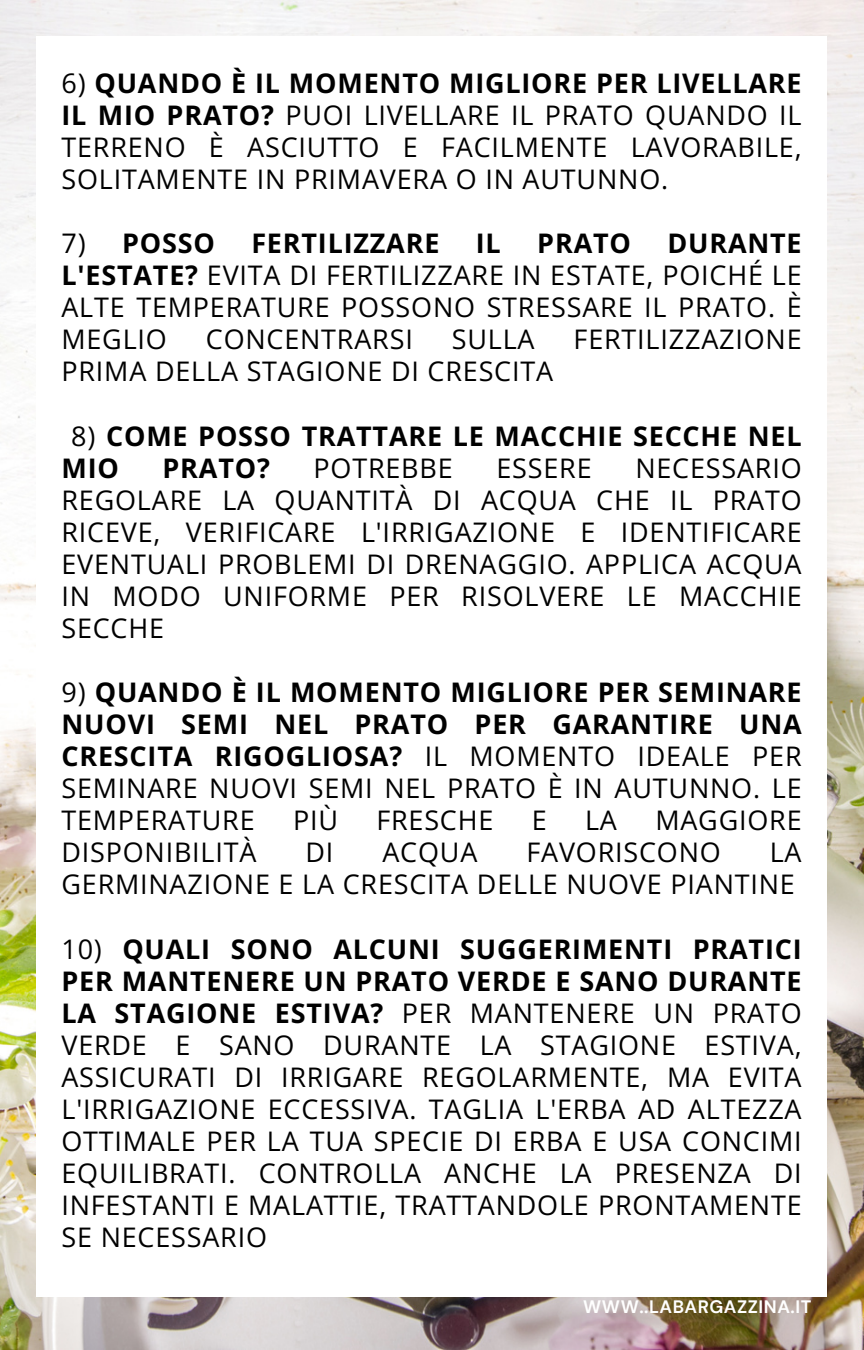
<style>
.page{position:relative;width:864px;height:1350px;background:#fff}
.page>*{position:absolute;margin:0;border:0;box-sizing:border-box;transform-origin:0 0}
.t1{font:27px/31.9px "Open Sans";letter-spacing:.03em;color:#000;text-align:justify}
.t2{font:700 27px/31.9px "Open Sans";letter-spacing:.03em;color:#000}
.t3{font:700 18px "DM Sans";letter-spacing:.03em;color:#fff}
.s1{font-weight:700}
.s2{font-weight:400}
</style>
<div class="page">
<img style="left:0;top:0;width:864px;height:1350px">
<div style="left:37px;top:36px;width:790px;height:1260px;background:#fff"></div>
<p class="t1" style="left:61px;top:66px;width:742px">6) <span class="s1">QUANDO È IL MOMENTO MIGLIORE PER LIVELLARE IL MIO PRATO?</span> PUOI LIVELLARE IL PRATO QUANDO IL TERRENO È ASCIUTTO E FACILMENTE LAVORABILE, SOLITAMENTE IN PRIMAVERA O IN AUTUNNO.</p>
<p class="t2" style="left:61px;top:227px;width:155px"><span class="s2">7)</span> POSSO</p>
<p class="t2" style="left:251px;top:227px;width:190px">FERTILIZZARE</p>
<p class="t2" style="left:476px;top:227px;width:26px">IL</p>
<p class="t2" style="left:537px;top:227px;width:95px">PRATO</p>
<p class="t1" style="left:61px;top:227px;width:742px;text-indent:606px"><span class="s1">DURANTE L'ESTATE?</span> EVITA DI FERTILIZZARE IN ESTATE, POICHÉ LE ALTE TEMPERATURE POSSONO STRESSARE IL PRATO. È MEGLIO</p>
<p class="t1" style="left:206px;top:323px;width:209px">CONCENTRARSI</p>
<p class="t1" style="left:452px;top:323px;width:84px">SULLA</p>
<p class="t1" style="left:574px;top:323px;width:230px">FERTILIZZAZIONE</p>
<p class="t1" style="left:61px;top:355px;width:493px">PRIMA DELLA STAGIONE DI CRESCITA</p>
<p class="t2" style="left:61px;top:419px;width:742px;text-indent:10px"><span class="s2">8)</span> COME POSSO TRATTARE LE MACCHIE SECCHE NEL<br>MIO</p>
<p class="t1" style="left:61px;top:451px;width:742px;text-indent:574px">NECESSARIO REGOLARE LA QUANTITÀ DI ACQUA CHE IL PRATO RICEVE, VERIFICARE L'IRRIGAZIONE E IDENTIFICARE EVENTUALI PROBLEMI DI DRENAGGIO. APPLICA ACQUA IN MODO UNIFORME PER RISOLVERE LE MACCHIE SECCHE</p>
<p class="t2" style="left:61px;top:676px;width:742px;text-align:justify"><span class="s2">9)</span> QUANDO È IL MOMENTO MIGLIORE PER SEMINARE NUOVI SEMI NEL PRATO PER GARANTIRE UNA CRESCITA RIGOGLIOSA? <span class="s2">IL MOMENTO IDEALE PER SEMINARE NUOVI SEMI NEL PRATO È IN AUTUNNO. LE TEMPERATURE</span></p>
<p class="t2" style="left:163px;top:451px;width:109px">PRATO?</p>
<p class="t1" style="left:314px;top:451px;width:141px">POTREBBE</p>
<p class="t1" style="left:496px;top:451px;width:97px">ESSERE</p>
<p class="t1" style="left:293px;top:804px;width:47px">PIÙ</p>
<p class="t1" style="left:376px;top:804px;width:119px">FRESCHE</p>
<p class="t1" style="left:532px;top:804px;width:16px">E</p>
<p class="t1" style="left:585px;top:804px;width:33px">LA</p>
<p class="t1" style="left:655px;top:804px;width:148px">MAGGIORE</p>
<p class="t1" style="left:61px;top:836px;width:197px">DISPONIBILITÀ</p>
<p class="t1" style="left:306px;top:836px;width:29px">DI</p>
<p class="t1" style="left:382px;top:836px;width:96px">ACQUA</p>
<p class="t1" style="left:526px;top:836px;width:196px">FAVORISCONO</p>
<p class="t1" style="left:61px;top:836px;width:742px;text-align:right">LA<br>GERMINAZIONE E LA CRESCITA DELLE NUOVE PIANTINE</p>
<p class="t1" style="left:61px;top:932px;width:742px">10) <span class="s1">QUALI SONO ALCUNI SUGGERIMENTI PRATICI PER MANTENERE UN PRATO VERDE E SANO DURANTE LA STAGIONE ESTIVA?</span> PER MANTENERE UN PRATO VERDE E SANO DURANTE LA STAGIONE ESTIVA, ASSICURATI DI IRRIGARE REGOLARMENTE, MA EVITA L'IRRIGAZIONE ECCESSIVA. TAGLIA L'ERBA AD ALTEZZA OTTIMALE PER LA TUA SPECIE DI ERBA E USA CONCIMI EQUILIBRATI. CONTROLLA ANCHE LA PRESENZA DI INFESTANTI E MALATTIE, TRATTANDOLE PRONTAMENTE SE NECESSARIO</p>
<p class="t3" style="left:583px;top:1295px;width:230px">WWW..LABARGAZZINA.IT</p>
</div>
